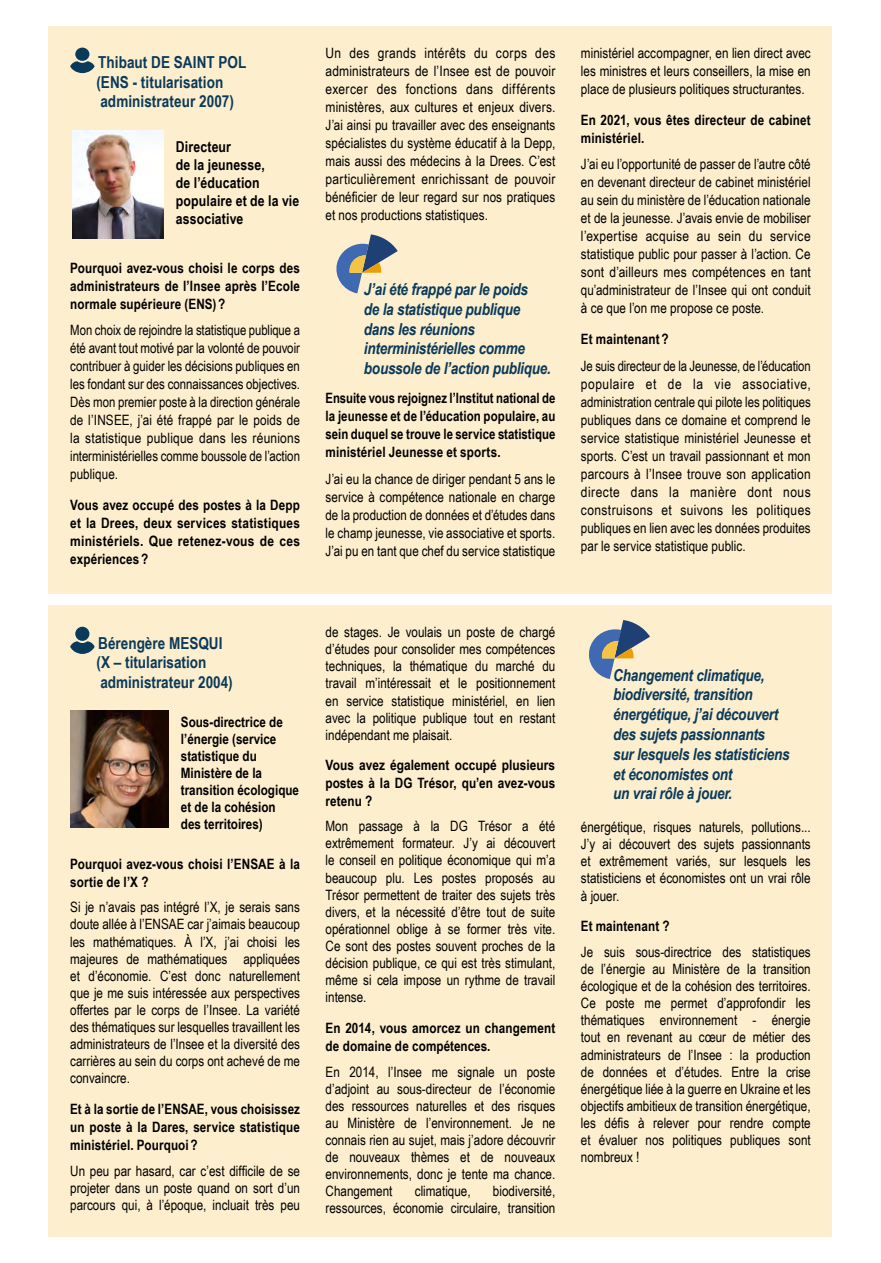
<style>
.page{position:relative;width:881px;height:1263px;background:#fff}
.page>*{position:absolute;margin:0;border:0;box-sizing:border-box;transform-origin:0 0}
.t1{font:italic 700 16.5px/19.8px "Arial Narrow";letter-spacing:-.015em;color:#0a3a5a}
.t2{font:700 16.5px/19.8px "Arial Narrow";color:#0a3a5a}
.t3{font:700 15px/18px "Arial Narrow";letter-spacing:.01em;color:#000}
.t4{font:14.25px/17.1px "Arial Narrow";color:#000;text-align:justify}
.t5{font:700 14.25px/18px "Arial Narrow";letter-spacing:.01em;color:#000;text-align:justify}
</style>
<div class="page">
<div style="left:49px;top:26px;width:782px;height:567px;background:#fdeece"></div>
<div style="left:75px;top:48px;width:14px;height:13px;background:#0a3a5a;border-radius:50%"></div>
<svg style="left:70px;top:61px;width:24px;height:12px"></svg>
<div style="left:49px;top:605px;width:782px;height:632px;background:#fdeece"></div>
<div style="left:75px;top:627px;width:14px;height:14px;background:#0a3a5a;border-radius:50%"></div>
<svg style="left:70px;top:641px;width:24px;height:13px"></svg>
<svg style="left:589px;top:620px;width:60px;height:59px"></svg>
<img style="left:72px;top:131px;width:91px;height:107px">
<img style="left:70px;top:710px;width:98px;height:117px">
<svg style="left:336px;top:234px;width:61px;height:59px"></svg>
<p class="t2" style="left:96px;top:51px;width:151px">Thibaut DE SAINT POL (ENS - titularisation administrateur 2007)</p>
<p class="t3" style="left:176px;top:137px;width:125px">Directeur<br>de la jeunesse,<br>de l’éducation populaire et de la vie associative</p>
<p class="t5" style="left:70px;top:258px;width:231px">Pourquoi avez-vous choisi le corps des administrateurs de l’Insee après l’Ecole normale supérieure (ENS)?</p>
<p class="t4" style="left:70px;top:321px;width:231px;line-height:18px">Mon choix de rejoindre la statistique publique a été avant tout motivé par la volonté de pouvoir contribuer à guider les décisions publiques en les fondant sur des connaissances objectives.<br>Dès mon premier poste à la direction générale de l’INSEE, j’ai été frappé par le poids de la statistique publique dans les réunions interministérielles comme boussole de l’action publique.</p>
<p class="t5" style="left:70px;top:495px;width:231px">Vous avez occupé des postes à la Depp et la Drees, deux services statistiques ministériels. Que retenez-vous de ces expériences ?</p>
<p class="t2" style="left:96px;top:632px;width:138px">Bérengère MESQUI (X – titularisation administrateur 2004)</p>
<p class="t5" style="left:181px;top:712px;width:120px;line-height:17.1px;text-align:left">Sous-directrice de l’énergie (service statistique du<br>Ministère de la transition écologique et de la cohésion des territoires)</p>
<p class="t5" style="left:70px;top:854px;width:231px">Pourquoi avez-vous choisi l’ENSAE à la sortie de l’X ?</p>
<p class="t4" style="left:70px;top:898px;width:231px">Si je n’avais pas intégré l’X, je serais sans doute allée à l’ENSAE car j’aimais beaucoup les mathématiques. À l’X, j’ai choisi les majeures de mathématiques appliquées et d’économie. C’est donc naturellement que je me suis intéressée aux perspectives offertes par le corps de l’Insee. La variété des thématiques sur lesquelles travaillent les administrateurs de l’Insee et la diversité des carrières au sein du corps ont achevé de me convaincre.</p>
<p class="t5" style="left:70px;top:1099px;width:231px">Et à la sortie de l’ENSAE, vous choisissez un poste à la Dares, service statistique ministériel. Pourquoi?</p>
<p class="t4" style="left:70px;top:1161px;width:231px">Un peu par hasard, car c’est difficile de se projeter dans un poste quand on sort d’un parcours qui, à l’époque, incluait très peu</p>
<p class="t4" style="left:325px;top:43px;width:231px;line-height:18px">Un des grands intérêts du corps des administrateurs de l’Insee est de pouvoir exercer des fonctions dans différents ministères, aux cultures et enjeux divers.<br>J’ai ainsi pu travailler avec des enseignants spécialistes du système éducatif à la Depp, mais aussi des médecins à la Drees. C’est particulièrement enrichissant de pouvoir bénéficier de leur regard sur nos pratiques et nos productions statistiques.</p>
<p class="t1" style="left:364px;top:278px;width:188px">J’ai été frappé par le poids<br>de la statistique publique dans les réunions interministérielles comme boussole de l’action publique.</p>
<p class="t5" style="left:325px;top:389px;width:231px">Ensuite vous rejoignez l’Institut national de la jeunesse et de l’éducation populaire, au sein duquel se trouve le service statistique ministériel Jeunesse et sports.</p>
<p class="t4" style="left:325px;top:469px;width:231px;line-height:18px">J’ai eu la chance de diriger pendant 5 ans le service à compétence nationale en charge de la production de données et d’études dans le champ jeunesse, vie associative et sports.<br>J’ai pu en tant que chef du service statistique</p>
<p class="t4" style="left:325px;top:623px;width:231px">de stages. Je voulais un poste de chargé d’études pour consolider mes compétences techniques, la thématique du marché du travail m’intéressait et le positionnement en service statistique ministériel, en lien avec la politique publique tout en restant indépendant me plaisait.</p>
<p class="t5" style="left:325px;top:755px;width:231px">Vous avez également occupé plusieurs postes à la DG Trésor, qu’en avez-vous retenu ?</p>
<p class="t4" style="left:325px;top:817px;width:231px">Mon passage à la DG Trésor a été extrêmement formateur. J’y ai découvert le conseil en politique économique qui m’a beaucoup plu. Les postes proposés au Trésor permettent de traiter des sujets très divers, et la nécessité d’être tout de suite opérationnel oblige à se former très vite.<br>Ce sont des postes souvent proches de la décision publique, ce qui est très stimulant, même si cela impose un rythme de travail intense.</p>
<p class="t5" style="left:325px;top:1018px;width:231px">En 2014, vous amorcez un changement de domaine de compétences.</p>
<p class="t4" style="left:325px;top:1062px;width:231px">En 2014, l’Insee me signale un poste d’adjoint au sous-directeur de l’économie des ressources naturelles et des risques au Ministère de l’environnement. Je ne connais rien au sujet, mais j’adore découvrir de nouveaux thèmes et de nouveaux environnements, donc je tente ma chance.<br>Changement</p>
<p class="t4" style="left:325px;top:1182px;width:231px;text-align:right">biodiversité,<br>ressources, économie circulaire, transition</p>
<p class="t4" style="left:414px;top:1182px;width:57px">climatique,</p>
<p class="t4" style="left:580px;top:43px;width:231px;line-height:18px">ministériel accompagner, en lien direct avec les ministres et leurs conseillers, la mise en place de plusieurs politiques structurantes.</p>
<p class="t5" style="left:580px;top:110px;width:231px">En 2021, vous êtes directeur de cabinet ministériel.</p>
<p class="t4" style="left:580px;top:155px;width:231px;line-height:18px">J’ai eu l’opportunité de passer de l’autre côté en devenant directeur de cabinet ministériel au sein du ministère de l’éducation nationale et de la jeunesse. J’avais envie de mobiliser l’expertise acquise au sein du service statistique public pour passer à l’action. Ce sont d’ailleurs mes compétences en tant qu’administrateur de l’Insee qui ont conduit à ce que l’on me propose ce poste.</p>
<p class="t5" style="left:580px;top:329px;width:89px">Et maintenant?</p>
<p class="t4" style="left:580px;top:356px;width:231px;line-height:18px">Je suis directeur de la Jeunesse, de l’éducation populaire et de la vie associative, administration centrale qui pilote les politiques publiques dans ce domaine et comprend le service statistique ministériel Jeunesse et sports. C’est un travail passionnant et mon parcours à l’Insee trouve son application directe dans la manière dont nous construisons et suivons les politiques publiques en lien avec les données produites par le service statistique public.</p>
<p class="t1" style="left:613px;top:664px;width:178px">Changement climatique, biodiversité, transition énergétique, j’ai découvert des sujets passionnants sur lesquels les statisticiens et économistes ont<br>un vrai rôle à jouer.</p>
<p class="t4" style="left:580px;top:818px;width:231px">énergétique, risques naturels, pollutions...<br>J’y ai découvert des sujets passionnants et extrêmement variés, sur lesquels les statisticiens et économistes ont un vrai rôle à jouer.</p>
<p class="t5" style="left:580px;top:916px;width:90px">Et maintenant ?</p>
<p class="t4" style="left:580px;top:943px;width:231px">Je suis sous-directrice des statistiques de l’énergie au Ministère de la transition écologique et de la cohésion des territoires.<br>Ce poste me permet d’approfondir les thématiques environnement - énergie tout en revenant au cœur de métier des administrateurs de l’Insee : la production de données et d’études. Entre la crise énergétique liée à la guerre en Ukraine et les objectifs ambitieux de transition énergétique, les défis à relever pour rendre compte et évaluer nos politiques publiques sont nombreux !</p>
</div>
